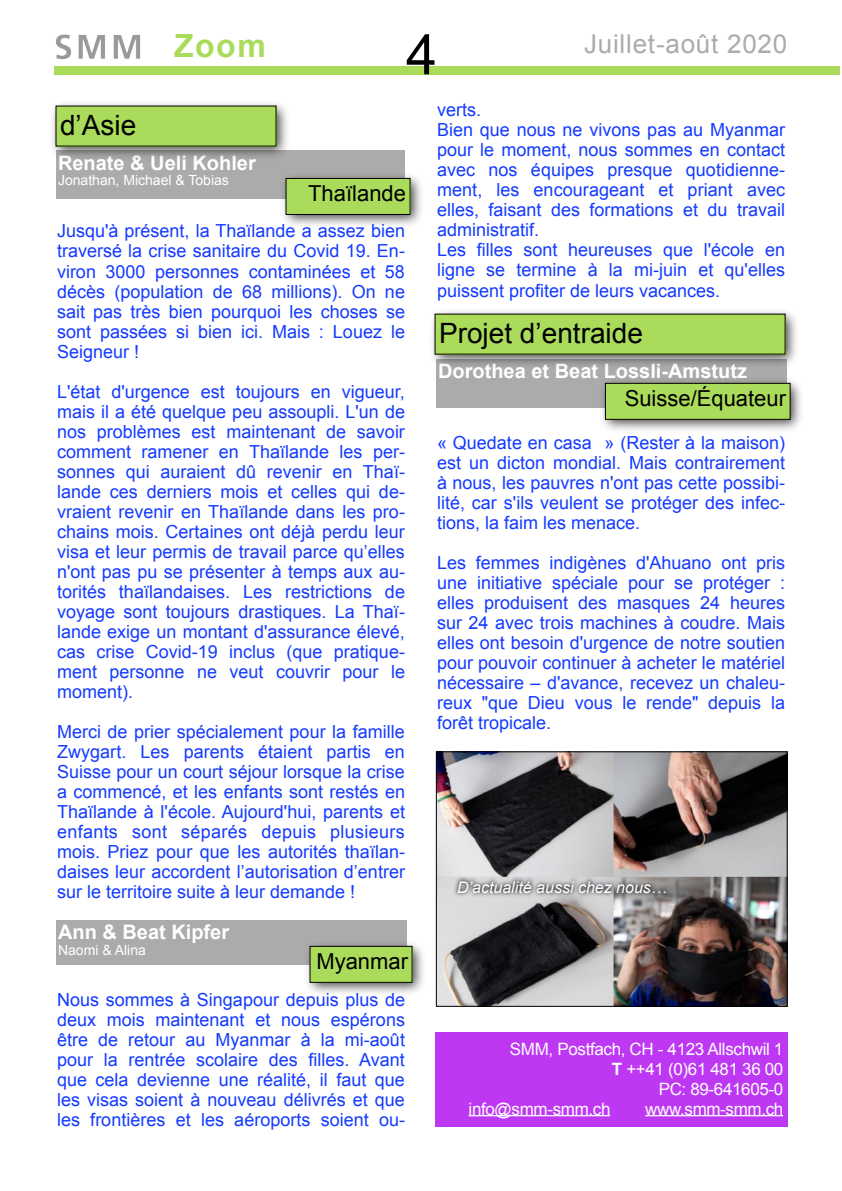
<style>
.page{position:relative;width:842px;height:1191px;background:#fff}
.page>*{position:absolute;margin:0;border:0;box-sizing:border-box;transform-origin:0 0}
.t1{font:56px "Arial";color:#000}
.t2{font:700 32px "Arial";color:#aadb5a}
.t3{font:28px "Arial";color:#000}
.t4{font:26px "Arial";letter-spacing:.03em;color:#ababab}
.t5{font:22px "Arial";color:#000}
.t6{font:700 20px "Arial";color:#fff}
.t7{font:18px/20px "Arial";color:#143bff;text-align:justify}
.t8{font:17px "Arial";letter-spacing:-.02em;color:#fff}
.t9{font:italic 16px "Arial";color:#fff}
.t10{font:14px "Arial";color:#fff}
.s1{font-weight:700}
</style>
<div class="page">
<div style="left:54px;top:66px;width:785px;height:8px;background:#aadb5a"></div>
<img style="left:56px;top:34px;width:85px;height:26px">
<div style="left:435px;top:1032px;width:352px;height:94px;background:#be38f3"></div>
<hr style="left:469px;top:1115px;width:141px;height:1px;background:#fff">
<hr style="left:645px;top:1115px;width:138px;height:1px;background:#fff">
<div style="left:56px;top:920px;width:350px;height:44px;background:#ababab"></div>
<img style="left:304px;top:940px;width:120px;height:53px">
<div style="left:310px;top:946px;width:102px;height:36px;background:#aadb5a"></div>
<div style="left:310px;top:946px;width:102px;height:36px;border:1px solid #000"></div>
<div style="left:56px;top:150px;width:348px;height:48px;background:#ababab"></div>
<img style="left:280px;top:172px;width:141px;height:53px">
<div style="left:286px;top:178px;width:124px;height:36px;background:#aadb5a"></div>
<div style="left:286px;top:178px;width:124px;height:37px;border:1px solid #000"></div>
<img style="left:52px;top:103px;width:235px;height:54px">
<div style="left:56px;top:106px;width:220px;height:40px;background:#aadb5a"></div>
<div style="left:436px;top:359px;width:350px;height:48px;background:#ababab"></div>
<img style="left:599px;top:377px;width:202px;height:53px">
<div style="left:605px;top:383px;width:185px;height:36px;background:#aadb5a"></div>
<div style="left:605px;top:383px;width:185px;height:36px;border:1px solid #000"></div>
<img style="left:432px;top:311px;width:364px;height:57px">
<div style="left:435px;top:314px;width:350px;height:40px;background:#aadb5a"></div>
<img style="left:438px;top:753px;width:347px;height:251px">
<div style="left:436px;top:751px;width:351px;height:255px;border:1px solid #000"></div>
<img style="left:452px;top:876px;width:218px;height:22px">
<h2 class="t2" style="left:174px;top:24px;width:93px">Zoom</h2>
<h1 class="t1" style="left:406px;top:18px;width:33px">4</h1>
<h3 class="t4" style="left:584px;top:27px;width:205px">Juillet-août 2020</h3>
<h3 class="t3" style="left:60px;top:107px;width:78px">d’Asie</h3>
<p class="t6" style="left:58px;top:149px;width:199px">Renate &amp; Ueli Kohler</p>
<p class="t10" style="left:58px;top:171px;width:172px">Jonathan, Michael &amp; Tobias</p>
<p class="t5" style="left:308px;top:179px;width:99px">Thaïlande</p>
<p class="t7" style="left:57px;top:221px;width:349px">Jusqu'à présent, la Thaïlande a assez bien traversé la crise sanitaire du Covid 19. En&shy;viron 3000 personnes contaminées et 58 décès (population de 68 millions). On ne sait pas très bien pourquoi les choses se sont passées si bien ici. Mais : Louez le Seigneur !</p>
<p class="t7" style="left:57px;top:381px;width:349px">L'état d'urgence est toujours en vigueur, mais il a été quelque peu assoupli. L'un de nos problèmes est maintenant de savoir comment ramener en Thaïlande les per&shy;sonnes qui auraient dû revenir en Thaï&shy;lande ces derniers mois et celles qui de&shy;vraient revenir en Thaïlande dans les pro&shy;chains mois. Certaines ont déjà perdu leur visa et leur permis de travail parce qu’elles n'ont pas pu se présenter à temps aux au&shy;torités thaïlandaises. Les restrictions de voyage sont toujours drastiques. La Thaï&shy;lande exige un montant d'assurance élevé, cas crise Covid-19 inclus (que pratique&shy;ment personne ne veut couvrir pour le moment).</p>
<p class="t7" style="left:57px;top:721px;width:349px">Merci de prier spécialement pour la famille Zwygart. Les parents étaient partis en Suisse pour un court séjour lorsque la crise a commencé, et les enfants sont restés en Thaïlande à l'école. Aujourd'hui, parents et enfants sont séparés depuis plusieurs mois. Priez pour que les autorités thaïlan&shy;daises leur accordent l’autorisation d’entrer sur le territoire suite à leur demande !</p>
<p class="t6" style="left:58px;top:919px;width:173px">Ann &amp; Beat Kipfer</p>
<p class="t10" style="left:58px;top:940px;width:89px">Naomi &amp; Alina</p>
<p class="t5" style="left:316px;top:946px;width:93px">Myanmar</p>
<p class="t7" style="left:57px;top:989px;width:349px">Nous sommes à Singapour depuis plus de deux mois maintenant et nous espérons être de retour au Myanmar à la mi-août pour la rentrée scolaire des filles. Avant que cela devienne une réalité, il faut que les visas soient à nouveau délivrés et que les frontières et les aéroports soient ou-</p>
<p class="t7" style="left:437px;top:100px;width:350px;text-align:left">verts.<br>Bien que nous ne vivons pas au Myanmar pour le moment, nous sommes en contact avec nos équipes presque quotidienne&shy;ment, les encourageant et priant avec elles, faisant des formations et du travail administratif.<br>Les filles sont heureuses que l'école en ligne se termine à la mi-juin et qu'elles puissent profiter de leurs vacances.</p>
<h3 class="t3" style="left:439px;top:315px;width:205px">Projet d’entraide</h3>
<p class="t6" style="left:438px;top:358px;width:310px">Dorothea et Beat Lossli-Amstutz</p>
<p class="t5" style="left:625px;top:384px;width:163px">Suisse/Équateur</p>
<p class="t7" style="left:437px;top:432px;width:349px">« Quedate en casa » (Rester à la maison) est un dicton mondial. Mais contrairement à nous, les pauvres n'ont pas cette possibi&shy;lité, car s'ils veulent se protéger des infec&shy;tions, la faim les menace.</p>
<p class="t7" style="left:437px;top:552px;width:349px">Les femmes indigènes d'Ahuano ont pris une initiative spéciale pour se protéger : elles produisent des masques 24 heures sur 24 avec trois machines à coudre. Mais elles ont besoin d'urgence de notre soutien pour pouvoir continuer à acheter le matériel nécessaire – d'avance, recevez un chaleu&shy;reux "que Dieu vous le rende" depuis la forêt tropicale.</p>
<p class="t9" style="left:457px;top:876px;width:211px">D’actualité aussi chez nous…</p>
<p class="t8" style="left:510px;top:1037px;width:275px">SMM, Postfach, CH - 4123 Allschwil 1</p>
<p class="t8" style="left:612px;top:1057px;width:173px"><span class="s1">T</span> ++41 (0)61 481 36 00</p>
<p class="t8" style="left:659px;top:1077px;width:126px">PC: 89-641605-0</p>
<p class="t8" style="left:469px;top:1097px;width:143px">info@smm-smm.ch</p>
<p class="t8" style="left:645px;top:1097px;width:140px">www.smm-smm.ch</p>
</div>
